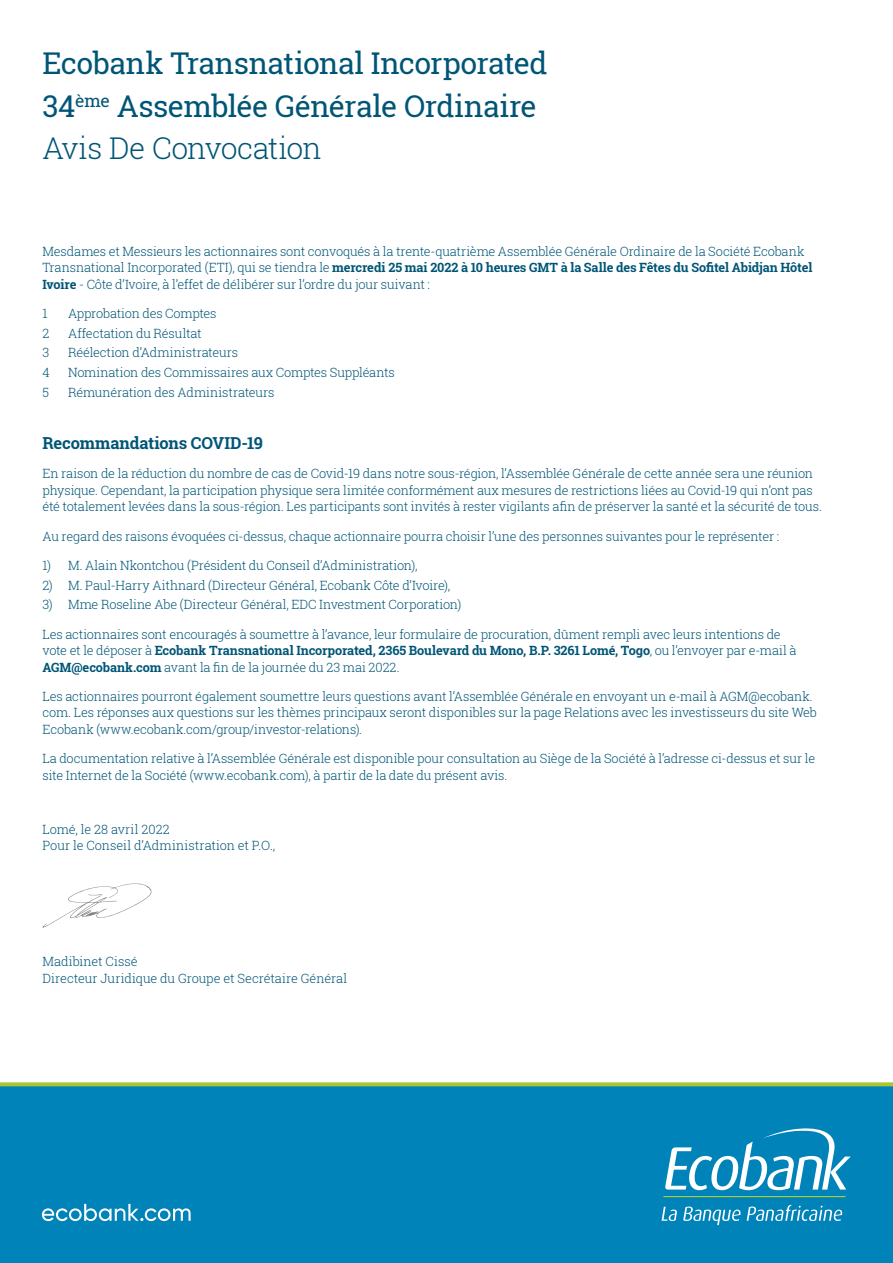
<style>
.page{position:relative;width:893px;height:1263px;background:#fff}
.page>*{position:absolute;margin:0;border:0;box-sizing:border-box;transform-origin:0 0}
.t1{font:30px "Roboto Slab";letter-spacing:-.02em;color:#005576}
.t2{font:300 30px "Roboto Slab";letter-spacing:-.025em;color:#005576}
.t3{font:700 16.5px "Roboto Slab";letter-spacing:-.01em;color:#005576}
.t4{font:300 12.75px/16.5px "Roboto Slab";letter-spacing:-.015em;color:#005576}
.t5{font:300 12.75px "Roboto Slab";letter-spacing:.005em;color:#005576}
.s1{font-weight:700}
</style>
<div class="page">
<div style="left:0;top:1084px;width:893px;height:179px;background:#0083b9"></div>
<svg style="left:0;top:1082px;width:893px;height:4px;fill:#aac633"></svg>
<svg style="left:662px;top:1207px;width:15px;height:14px"></svg>
<svg style="left:683px;top:1206px;width:58px;height:19px"></svg>
<svg style="left:747px;top:1205px;width:96px;height:16px"></svg>
<hr style="left:663px;top:1196px;width:183px;height:1px;background:#b5d334">
<svg style="left:665px;top:1128px;width:186px;height:62px"></svg>
<svg style="left:42px;top:1204px;width:149px;height:17px"></svg>
<svg style="left:42px;top:883px;width:110px;height:45px"></svg>
<p class="t1" style="left:43px;top:43px;width:506px">Ecobank Transnational Incorporated</p>
<p class="t1" style="left:43px;top:85px;width:496px">34<sup>ème</sup> Assemblée Générale Ordinaire</p>
<p class="t2" style="left:43px;top:128px;width:281px">Avis De Convocation</p>
<p class="t4" style="left:43px;top:243px;width:771px">Mesdames et Messieurs les actionnaires sont convoqués à la trente-quatrième Assemblée Générale Ordinaire de la Société Ecobank<br>Transnational Incorporated (ETI), qui se tiendra le <span class="s1">mercredi 25 mai 2022 à 10 heures GMT à la Salle des Fêtes du Sofitel Abidjan Hôtel<br>Ivoire</span> - Côte d’Ivoire, à l’effet de délibérer sur l’ordre du jour suivant :</p>
<p class="t4" style="left:43px;top:305px;width:7px">1</p>
<p class="t4" style="left:68px;top:305px;width:150px">Approbation des Comptes</p>
<p class="t4" style="left:43px;top:324px;width:8px">2</p>
<p class="t4" style="left:68px;top:324px;width:135px">Affectation du Résultat</p>
<p class="t4" style="left:43px;top:344px;width:8px">3</p>
<p class="t4" style="left:68px;top:344px;width:172px">Réélection d’Administrateurs</p>
<p class="t4" style="left:43px;top:364px;width:9px">4</p>
<p class="t4" style="left:68px;top:364px;width:328px">Nomination des Commissaires aux Comptes Suppléants</p>
<p class="t4" style="left:43px;top:384px;width:8px">5</p>
<p class="t4" style="left:68px;top:384px;width:208px">Rémunération des Administrateurs</p>
<p class="t3" style="left:43px;top:432px;width:222px">Recommandations COVID-19</p>
<p class="t4" style="left:43px;top:465px;width:781px">En raison de la réduction du nombre de cas de Covid-19 dans notre sous-région, l’Assemblée Générale de cette année sera une réunion physique. Cependant, la participation physique sera limitée conformément aux mesures de restrictions liées au Covid-19 qui n’ont pas été totalement levées dans la sous-région. Les participants sont invités à rester vigilants afin de préserver la santé et la sécurité de tous.</p>
<p class="t4" style="left:43px;top:527px;width:738px">Au regard des raisons évoquées ci-dessus, chaque actionnaire pourra choisir l’une des personnes suivantes pour le représenter :</p>
<p class="t4" style="left:43px;top:557px;width:377px">1) M. Alain Nkontchou (Président du Conseil d’Administration),</p>
<p class="t4" style="left:43px;top:576px;width:409px">2) M. Paul-Harry Aithnard (Directeur Général, Ecobank Côte d’Ivoire),</p>
<p class="t4" style="left:43px;top:596px;width:420px">3) Mme Roseline Abe (Directeur Général, EDC Investment Corporation)</p>
<p class="t4" style="left:43px;top:625px;width:756px">Les actionnaires sont encouragés à soumettre à l’avance, leur formulaire de procuration, dûment rempli avec leurs intentions de vote et le déposer à <span class="s1">Ecobank Transnational Incorporated, 2365 Boulevard du Mono, B.P. 3261 Lomé, Togo</span>, ou l’envoyer par e-mail à<br><span class="s1">AGM@ecobank.com</span> avant la fin de la journée du 23 mai 2022.</p>
<p class="t4" style="left:43px;top:688px;width:776px">Les actionnaires pourront également soumettre leurs questions avant l’Assemblée Générale en envoyant un e-mail à AGM@ecobank. com. Les réponses aux questions sur les thèmes principaux seront disponibles sur la page Relations avec les investisseurs du site Web<br>Ecobank (www.ecobank.com/group/investor-relations).</p>
<p class="t4" style="left:43px;top:750px;width:774px">La documentation relative à l’Assemblée Générale est disponible pour consultation au Siège de la Société à l’adresse ci-dessus et sur le site Internet de la Société (www.ecobank.com), à partir de la date du présent avis.</p>
<p class="t5" style="left:43px;top:820px;width:129px">Lomé, le 28 avril 2022</p>
<p class="t4" style="left:43px;top:837px;width:234px">Pour le Conseil d’Administration et P.O.,</p>
<p class="t4" style="left:43px;top:953px;width:306px">Madibinet Cissé<br>Directeur Juridique du Groupe et Secrétaire Général</p>
</div>
